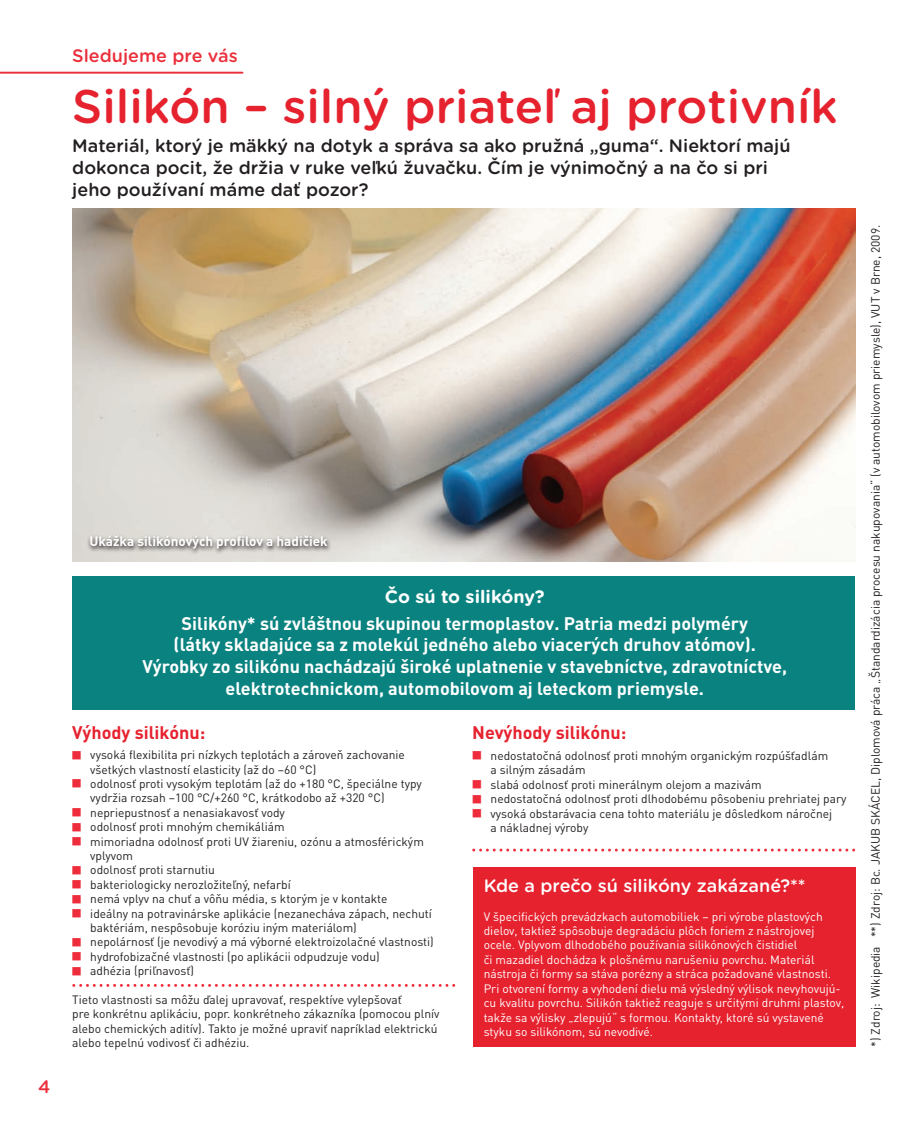
<style>
.page{position:relative;width:919px;height:1132px;background:#fff}
.page>*{position:absolute;margin:0;border:0;box-sizing:border-box;transform-origin:0 0}
.t1{font:500 47.1px "Gotham Rounded";color:#e6222f}
.t2{font:700 18px/21.6px "DIN Pro";color:#fff;text-align:center}
.t3{font:500 18px "Gotham Rounded";color:#231f20}
.t4{font:700 18px "DIN Pro";color:#e6222f}
.t5{font:500 18px "Gotham Rounded";color:#fff}
.t6{font:500 18px "Gotham Rounded";color:#eb2f3b}
.t7{font:700 18px "Gotham Rounded";color:#fff}
.t8{font:700 13.5px "DIN Pro";color:#fff}
.t9{font:12px/14.4px "DIN Pro";color:#231f20}
.t10{font:12px/14.4px "DIN Pro";color:#fff}
.s1{color:#ee2c3b}
</style>
<div class="page">
<hr style="left:0;top:72px;width:242px;height:2px;background:#eb2f3b">
<img style="left:72px;top:208px;width:783px;height:353px">
<div style="left:72px;top:576px;width:783px;height:133px;background:#0a8380"></div>
<div style="left:473px;top:866px;width:382px;height:180px;background:#e6222f"></div>
<svg style="left:87px;top:533px;width:245px;height:22px;background:#bcb9b5"></svg>
<svg style="left:473px;top:848px;width:373px;height:3px"></svg>
<svg style="left:74px;top:984px;width:373px;height:2px"></svg>
<p class="t6" style="left:38px;top:1072px;width:14px">4</p>
<p class="t6" style="left:72px;top:43px;width:167px">Sledujeme pre vás</p>
<p class="t1" style="left:72px;top:72px;width:767px">Silikón – silný priateľ aj protivník</p>
<p class="t3" style="left:72px;top:133px;width:719px">Materiál, ktorý je mäkký na dotyk a správa sa ako pružná „guma“. Niektorí majú</p>
<p class="t3" style="left:72px;top:155px;width:697px">dokonca pocit, že držia v ruke veľkú žuvačku. Čím je výnimočný a na čo si pri</p>
<p class="t3" style="left:72px;top:176px;width:297px">jeho používaní máme dať pozor?</p>
<p class="t8" style="left:89px;top:532px;width:240px">Ukážka silikónových profilov a hadičiek</p>
<p class="t7" style="left:385px;top:583px;width:161px">Čo sú to silikóny?</p>
<p class="t2" style="left:174px;top:611px;width:583px">Silikóny* sú zvláštnou skupinou termoplastov. Patria medzi polyméry (látky skladajúce sa z molekúl jedného alebo viacerých druhov atómov).</p>
<p class="t2" style="left:142px;top:654px;width:646px">Výrobky zo silikónu nachádzajú široké uplatnenie v stavebníctve, zdravotníctve,</p>
<p class="t2" style="left:225px;top:676px;width:480px">elektrotechnickom, automobilovom aj leteckom priemysle.</p>
<p class="t4" style="left:472px;top:720px;width:156px">Nevýhody silikónu:</p>
<p class="t9" style="left:472px;top:747px;width:357px"><span class="s1">■</span> nedostatočná odolnosť proti mnohým organickým rozpúšťadlám</p>
<p class="t9" style="left:490px;top:762px;width:96px">a silným zásadám</p>
<p class="t9" style="left:472px;top:776px;width:290px"><span class="s1">■</span> slabá odolnosť proti minerálnym olejom a mazivám</p>
<p class="t9" style="left:472px;top:790px;width:375px"><span class="s1">■</span> nedostatočná odolnosť proti dlhodobému pôsobeniu prehriatej pary</p>
<p class="t9" style="left:472px;top:805px;width:361px"><span class="s1">■</span> vysoká obstarávacia cena tohto materiálu je dôsledkom náročnej</p>
<p class="t9" style="left:490px;top:819px;width:99px">a nákladnej výroby</p>
<p class="t4" style="left:72px;top:720px;width:135px">Výhody silikónu:</p>
<p class="t9" style="left:72px;top:746px;width:334px"><span class="s1">■</span> vysoká flexibilita pri nízkych teplotách a zároveň zachovanie</p>
<p class="t9" style="left:90px;top:761px;width:227px">všetkých vlastností elasticity (až do –60 °C)</p>
<p class="t9" style="left:72px;top:775px;width:351px"><span class="s1">■</span> odolnosť proti vysokým teplotám (až do +180 °C, špeciálne typy</p>
<p class="t9" style="left:90px;top:790px;width:296px">vydržia rozsah –100 °C/+260 °C, krátkodobo až +320 °C)</p>
<p class="t9" style="left:72px;top:804px;width:214px"><span class="s1">■</span> nepriepustnosť a nenasiakavosť vody</p>
<p class="t9" style="left:72px;top:818px;width:214px"><span class="s1">■</span> odolnosť proti mnohým chemikáliám</p>
<p class="t9" style="left:72px;top:833px;width:353px"><span class="s1">■</span> mimoriadna odolnosť proti UV žiareniu, ozónu a atmosférickým</p>
<p class="t9" style="left:90px;top:847px;width:44px">vplyvom</p>
<p class="t9" style="left:72px;top:862px;width:144px"><span class="s1">■</span> odolnosť proti starnutiu</p>
<p class="t9" style="left:72px;top:876px;width:220px"><span class="s1">■</span> bakteriologicky nerozložiteľný, nefarbí</p>
<p class="t9" style="left:72px;top:890px;width:316px"><span class="s1">■</span> nemá vplyv na chuť a vôňu média, s ktorým je v kontakte</p>
<p class="t9" style="left:72px;top:905px;width:361px"><span class="s1">■</span> ideálny na potravinárske aplikácie (nezanecháva zápach, nechutí</p>
<p class="t9" style="left:90px;top:919px;width:268px">baktériám, nespôsobuje koróziu iným materiálom)</p>
<p class="t9" style="left:72px;top:934px;width:363px"><span class="s1">■</span> nepolárnosť (je nevodivý a má výborné elektroizolačné vlastnosti)</p>
<p class="t9" style="left:72px;top:948px;width:309px"><span class="s1">■</span> hydrofobizačné vlastnosti (po aplikácii odpudzuje vodu)</p>
<p class="t9" style="left:72px;top:962px;width:123px"><span class="s1">■</span> adhézia (priľnavosť)</p>
<p class="t5" style="left:483px;top:872px;width:323px">Kde a prečo sú silikóny zakázané?**</p>
<p class="t10" style="left:483px;top:908px;width:340px">V špecifických prevádzkach automobiliek – pri výrobe plastových</p>
<p class="t10" style="left:483px;top:922px;width:332px">dielov, taktiež spôsobuje degradáciu plôch foriem z nástrojovej</p>
<p class="t10" style="left:483px;top:937px;width:332px">ocele. Vplyvom dlhodobého používania silikónových čistidiel<br>či mazadiel dochádza k plošnému narušeniu povrchu. Materiál</p>
<p class="t10" style="left:483px;top:965px;width:362px">nástroja či formy sa stáva porézny a stráca požadované vlastnosti.<br>Pri otvorení formy a vyhodení dielu má výsledný výlisok nevyhovujú&shy;cu kvalitu povrchu. Silikón taktiež reaguje s určitými druhmi plastov, takže sa výlisky „zlepujú“ s formou. Kontakty, ktoré sú vystavené styku so silikónom, sú nevodivé.</p>
<p class="t9" style="left:72px;top:991px;width:331px">Tieto vlastnosti sa môžu ďalej upravovať, respektíve vylepšovať</p>
<p class="t9" style="left:72px;top:1005px;width:368px">pre konkrétnu aplikáciu, popr. konkrétneho zákazníka (pomocou plnív alebo chemických aditív). Takto je možné upraviť napríklad elektrickú alebo tepelnú vodivosť či adhéziu.</p>
<p class="t9" style="left:867px;top:1046px;width:823px;rotate:-90deg">*) Zdroj: Wikipedia **) Zdroj: Bc. JAKUB SKÁCEL, Diplomová práca „Štandardizácia procesu nakupovania“ (v automobilovom priemysle), VUT v Brne, 2009.</p>
</div>
